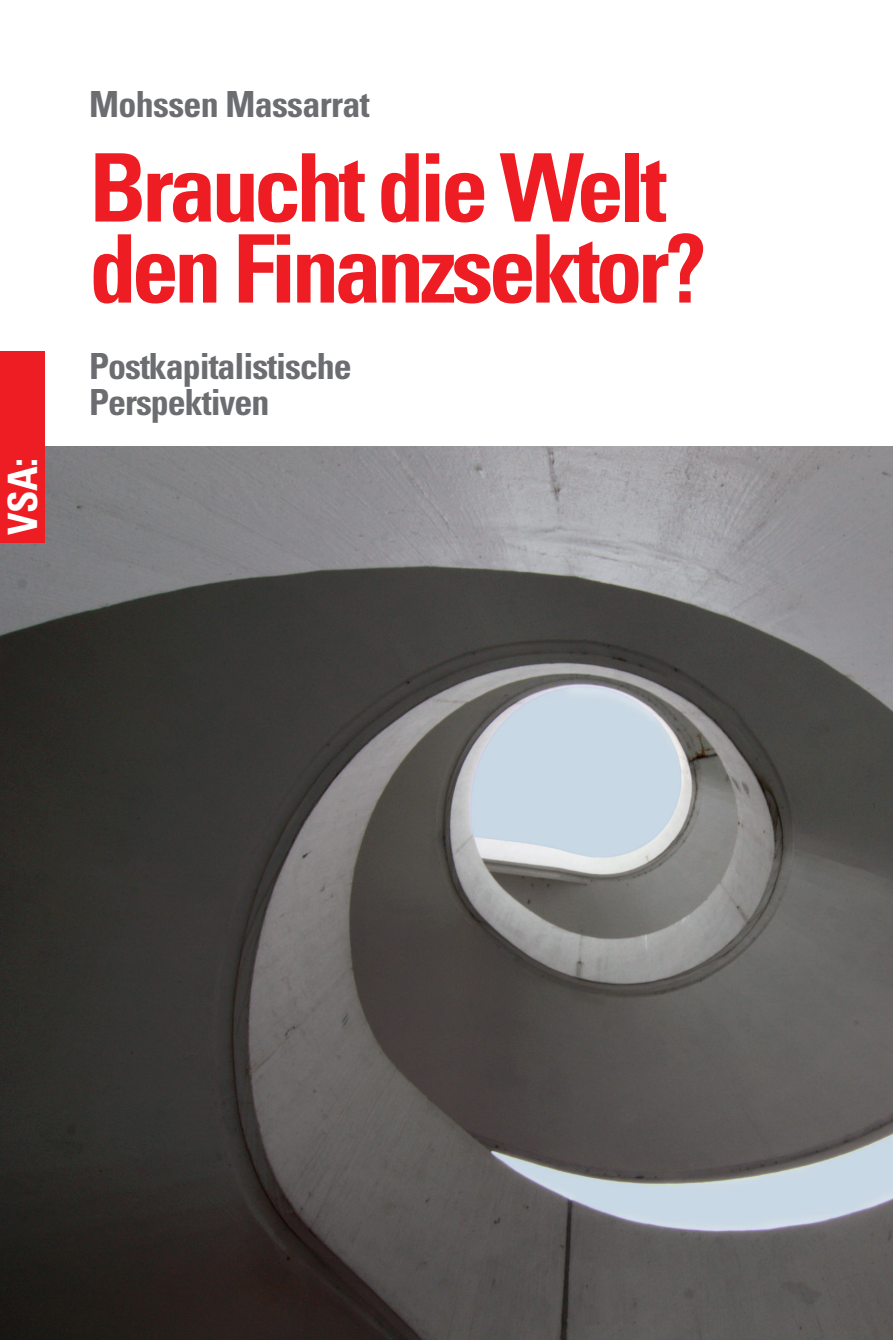
<style>
.page{position:relative;width:893px;height:1340px;background:#fff}
.page>*{position:absolute;margin:0;border:0;box-sizing:border-box;transform-origin:0 0}
.t1{font:700 condensed 94.5px/81px "Univers";letter-spacing:-.05em;color:#ee1d23}
.t2{font:700 condensed 40.5px "Univers";color:#fff}
.t3{font:700 condensed 36px "Univers";letter-spacing:-.03em;color:#6c6d70}
</style>
<div class="page">
<img style="left:0;top:446px;width:893px;height:893px">
<div style="left:0;top:351px;width:45px;height:191px;background:#ee1d23"></div>
<p class="t2" style="left:-2px;top:535px;width:79px;rotate:-90deg">VSA:</p>
<p class="t3" style="left:89px;top:82px;width:282px">Mohssen Massarrat</p>
<p class="t1" style="left:89px;top:146px;width:619px">Braucht die Welt den Finanzsektor?</p>
<p class="t3" style="left:89px;top:344px;width:264px">Postkapitalistische</p>
<p class="t3" style="left:89px;top:380px;width:182px">Perspektiven</p>
</div>
